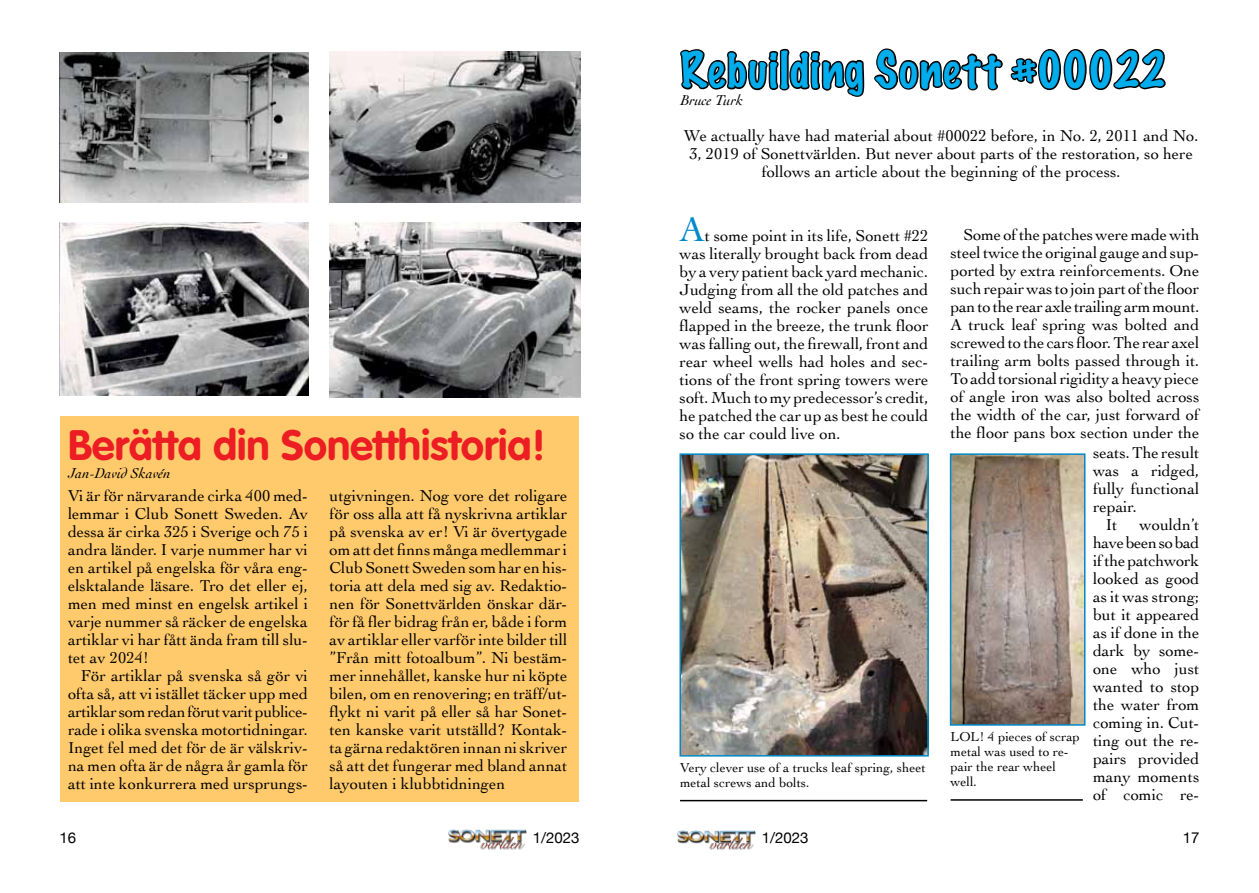
<style>
.page{position:relative;width:1259px;height:893px;background:#fff}
.page>*{position:absolute;margin:0;border:0;box-sizing:border-box;transform-origin:0 0}
.t1{font:100 45px "Marker Felt";letter-spacing:.035em;color:#00adec}
.t2{font:700 42px "VAG Rounded";color:#ed1d24}
.t3{font:16.5px/18px "Cochin";color:#000;text-align:justify}
.t4{font:italic 15px "Cochin";color:#000}
.t5{font:15px "Helvetica Neue";color:#000}
.t6{font:13.5px/15px "Cochin";color:#000}
.s1{font-size:36px;color:#008aca}
</style>
<div class="page">
<img style="left:448px;top:830px;width:78px;height:20px">
<img style="left:677px;top:830px;width:78px;height:20px">
<div style="left:60px;top:416px;width:518px;height:385px;background:#ffca6c"></div>
<hr style="left:950px;top:799px;width:133px;height:2px;background:#000">
<hr style="left:680px;top:800px;width:247px;height:1px;background:#000">
<svg style="left:680px;top:48px;width:185px;height:49px"></svg>
<svg style="left:874px;top:48px;width:292px;height:43px"></svg>
<img style="left:682px;top:456px;width:244px;height:298px">
<div style="left:679px;top:453px;width:250px;height:304px;border:2px solid #008aca"></div>
<img style="left:953px;top:456px;width:129px;height:267px">
<div style="left:950px;top:453px;width:135px;height:273px;border:2px solid #008aca"></div>
<img style="left:59px;top:52px;width:249px;height:344px">
<img style="left:329px;top:52px;width:252px;height:346px">
<div style="left:53px;top:203px;width:542px;height:19px;background:#fff"></div>
<h2 class="t2" style="left:68px;top:420px;width:479px">Berätta din Sonetthistoria!</h2>
<p class="t4" style="left:68px;top:463px;width:104px">Jan-David Skavén</p>
<p class="t3" style="left:68px;top:486px;width:241px">Vi är för närvarande cirka 400 med&shy;lemmar i Club Sonett Sweden. Av dessa är cirka 325 i Sverige och 75 i andra länder. I varje nummer har vi en artikel på engelska för våra eng&shy;elsktalande läsare. Tro det eller ej, men med minst en engelsk artikel i varje nummer så räcker de engelska artiklar vi har fått ända fram till slu&shy;tet av 2024!</p>
<p class="t3" style="left:68px;top:666px;width:242px;text-indent:13px">För artiklar på svenska så gör vi ofta så, att vi istället täcker upp med artiklar som redan förut varit publice&shy;rade i olika svenska motortidningar.<br>Inget fel med det för de är välskriv&shy;na men ofta är de några år gamla för att inte konkurrera med ursprungs-</p>
<p class="t3" style="left:330px;top:485px;width:239px">utgivningen. Nog vore det roligare för oss alla att få nyskrivna artiklar på svenska av er! Vi är övertygade om att det finns många medlemmar i Club Sonett Sweden som har en his&shy;toria att dela med sig av. Redaktio&shy;nen för Sonettvärlden önskar där&shy;för få fler bidrag från er, både i form av artiklar eller varför inte bilder till ”Från mitt fotoalbum”. Ni bestäm&shy;mer innehållet, kanske hur ni köpte bilen, om en renovering; en träff/ut&shy;flykt ni varit på eller så har Sonet&shy;ten kanske varit utställd? Kontak&shy;ta gärna redaktören innan ni skriver så att det fungerar med bland annat layouten i klubbtidningen</p>
<h1 class="t1" style="left:680px;top:34px;width:486px">Rebuilding Sonett #00022</h1>
<p class="t4" style="left:680px;top:90px;width:64px">Bruce Turk</p>
<p class="t3" style="left:684px;top:126px;width:516px;text-align:center">We actually have had material about #00022 before, in No. 2, 2011 and No.<br>3, 2019 of Sonettvärlden. But never about parts of the restoration, so here follows an article about the beginning of the process.</p>
<p class="t3" style="left:679px;top:226px;width:250px"><span class="s1">A</span>t some point in its life, Sonett #22 was literally brought back from dead by a very patient back yard mechanic.<br>Judging from all the old patches and weld seams, the rocker panels once flapped in the breeze, the trunk floor was falling out, the firewall, front and rear wheel wells had holes and sec&shy;tions of the front spring towers were soft. Much to my predecessor’s credit, he patched the car up as best he could so the car could live on.</p>
<p class="t3" style="left:950px;top:225px;width:250px;text-indent:13px">Some of the patches were made with steel twice the original gauge and sup&shy;ported by extra reinforcements. One such repair was to join part of the floor pan to the rear axle trailing arm mount.<br>A truck leaf spring was bolted and screwed to the cars floor. The rear axel trailing arm bolts passed through it.<br>To add torsional rigidity a heavy piece of angle iron was also bolted across the width of the car, just forward of the floor pans box section under the</p>
<p class="t3" style="left:1093px;top:443px;width:108px">seats. The result</p>
<p class="t3" style="left:1093px;top:461px;width:108px">was a ridged,</p>
<p class="t3" style="left:1093px;top:479px;width:108px">fully functional</p>
<p class="t3" style="left:1093px;top:497px;width:45px">repair.</p>
<p class="t3" style="left:1105px;top:515px;width:13px">It</p>
<p class="t3" style="left:1093px;top:515px;width:108px;text-indent:46px">wouldn’t have been so bad if the patchwork looked as good as it was strong; but it appeared as if done in the dark by some&shy;one who just wanted to stop the water from coming in. Cut&shy;ting out the re&shy;pairs provided many moments of comic re-</p>
<p class="t6" style="left:950px;top:729px;width:131px">LOL! 4 pieces of scrap metal was used to re&shy;pair the rear wheel well.</p>
<p class="t6" style="left:680px;top:760px;width:247px">Very clever use of a trucks leaf spring, sheet metal screws and bolts.</p>
<p class="t5" style="left:60px;top:827px;width:18px">16</p>
<p class="t5" style="left:533px;top:827px;width:48px">1/2023</p>
<p class="t5" style="left:762px;top:827px;width:48px">1/2023</p>
<p class="t5" style="left:1182px;top:827px;width:18px">17</p>
</div>
